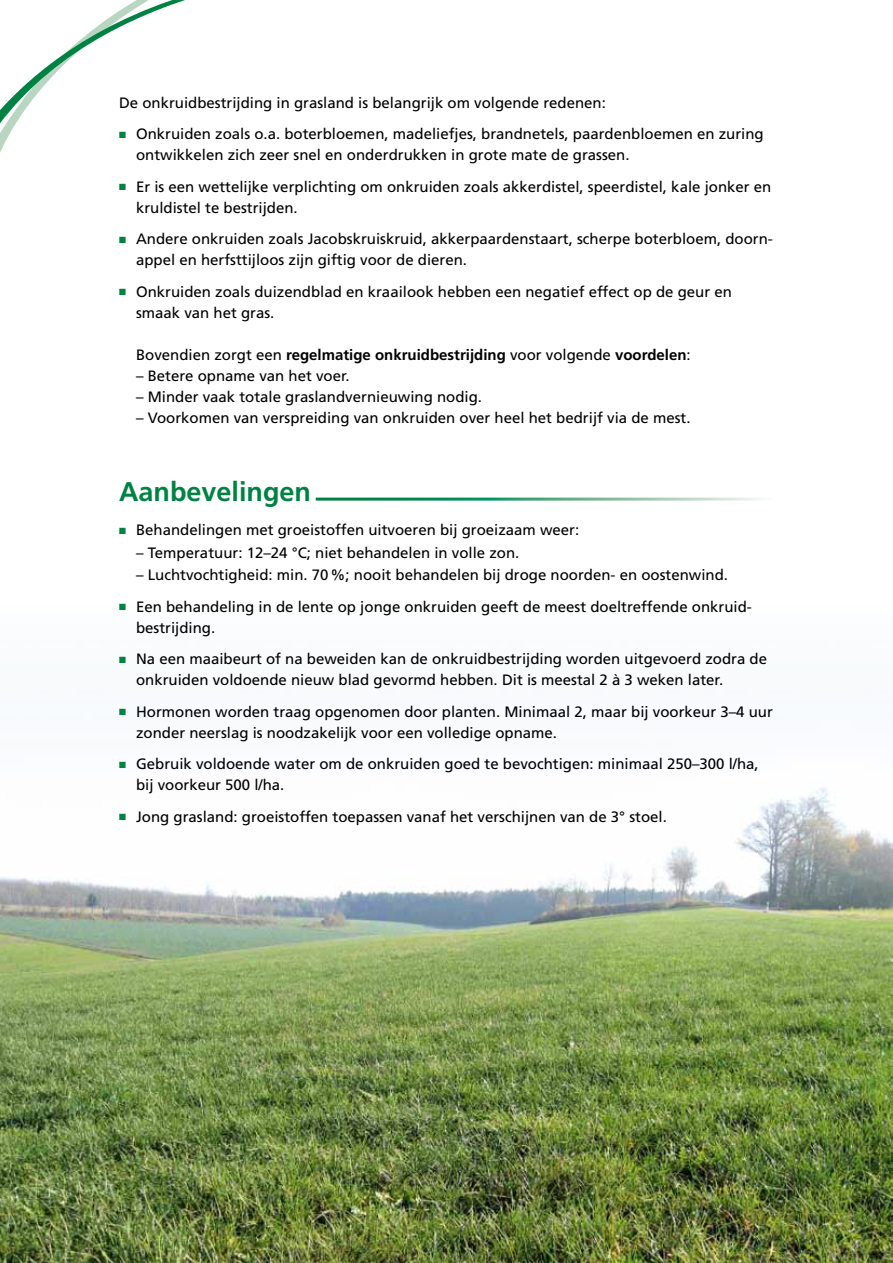
<style>
.page{position:relative;width:893px;height:1263px;background:#fff}
.page>*{position:absolute;margin:0;border:0;box-sizing:border-box;transform-origin:0 0}
.t1{font:700 27px "Frutiger";color:#008243}
.t2{font:15px/21px "Frutiger";color:#000}
.t3{font:700 15px "Frutiger";color:#000}
.s1{color:#008243}
.s2{font-weight:400}
</style>
<div class="page">
<svg style="left:0;top:0;width:185px;height:152px"></svg>
<img style="left:0;top:787px;width:893px;height:476px">
<p class="t2" style="left:119px;top:92px;width:488px">De onkruidbestrijding in grasland is belangrijk om volgende redenen:</p>
<p class="t2" style="left:136px;top:123px;width:629px;text-indent:-17px"><span class="s1">■</span> Onkruiden zoals o.a. boterbloemen, madeliefjes, brandnetels, paardenbloemen en zuring ontwikkelen zich zeer snel en onderdrukken in grote mate de grassen.</p>
<p class="t2" style="left:136px;top:176px;width:637px;text-indent:-17px"><span class="s1">■</span> Er is een wettelijke verplichting om onkruiden zoals akkerdistel, speerdistel, kale jonker en kruldistel te bestrijden.</p>
<p class="t2" style="left:136px;top:228px;width:638px;text-indent:-17px"><span class="s1">■</span> Andere onkruiden zoals Jacobskruiskruid, akkerpaardenstaart, scherpe boterbloem, doorn&shy;appel en herfsttijloos zijn giftig voor de dieren.</p>
<p class="t2" style="left:136px;top:281px;width:597px;text-indent:-17px"><span class="s1">■</span> Onkruiden zoals duizendblad en kraailook hebben een negatief effect op de geur en smaak van het gras.</p>
<p class="t3" style="left:136px;top:346px;width:556px"><span class="s2">Bovendien zorgt een</span> regelmatige onkruidbestrijding <span class="s2">voor volgende</span> voordelen<span class="s2">:</span></p>
<p class="t2" style="left:136px;top:365px;width:215px">– Betere opname van het voer.</p>
<p class="t2" style="left:136px;top:386px;width:347px">– Minder vaak totale graslandvernieuwing nodig.</p>
<p class="t2" style="left:136px;top:407px;width:556px">– Voorkomen van verspreiding van onkruiden over heel het bedrijf via de mest.</p>
<h1 class="t1" style="left:119px;top:475px;width:194px">Aanbevelingen</h1>
<p class="t2" style="left:119px;top:519px;width:462px"><span class="s1">■</span> Behandelingen met groeistoffen uitvoeren bij groeizaam weer:</p>
<p class="t2" style="left:136px;top:542px;width:385px">– Temperatuur: 12–24 °C; niet behandelen in volle zon.</p>
<p class="t2" style="left:136px;top:564px;width:593px">– Luchtvochtigheid: min. 70%; nooit behandelen bij droge noorden- en oostenwind.</p>
<p class="t2" style="left:136px;top:596px;width:616px;text-indent:-17px"><span class="s1">■</span> Een behandeling in de lente op jonge onkruiden geeft de meest doeltreffende onkruid&shy;bestrijding.</p>
<p class="t2" style="left:136px;top:648px;width:632px;text-indent:-17px"><span class="s1">■</span> Na een maaibeurt of na beweiden kan de onkruidbestrijding worden uitgevoerd zodra de onkruiden voldoende nieuw blad gevormd hebben. Dit is meestal 2 à 3 weken later.</p>
<p class="t2" style="left:136px;top:701px;width:638px;text-indent:-17px"><span class="s1">■</span> Hormonen worden traag opgenomen door planten. Minimaal 2, maar bij voorkeur 3–4 uur zonder neerslag is noodzakelijk voor een volledige opname.</p>
<p class="t2" style="left:136px;top:753px;width:624px;text-indent:-17px"><span class="s1">■</span> Gebruik voldoende water om de onkruiden goed te bevochtigen: minimaal 250–300 l/ha, bij voorkeur 500 l/ha.</p>
<p class="t2" style="left:119px;top:806px;width:549px"><span class="s1">■</span> Jong grasland: groeistoffen toepassen vanaf het verschijnen van de 3° stoel.</p>
</div>
